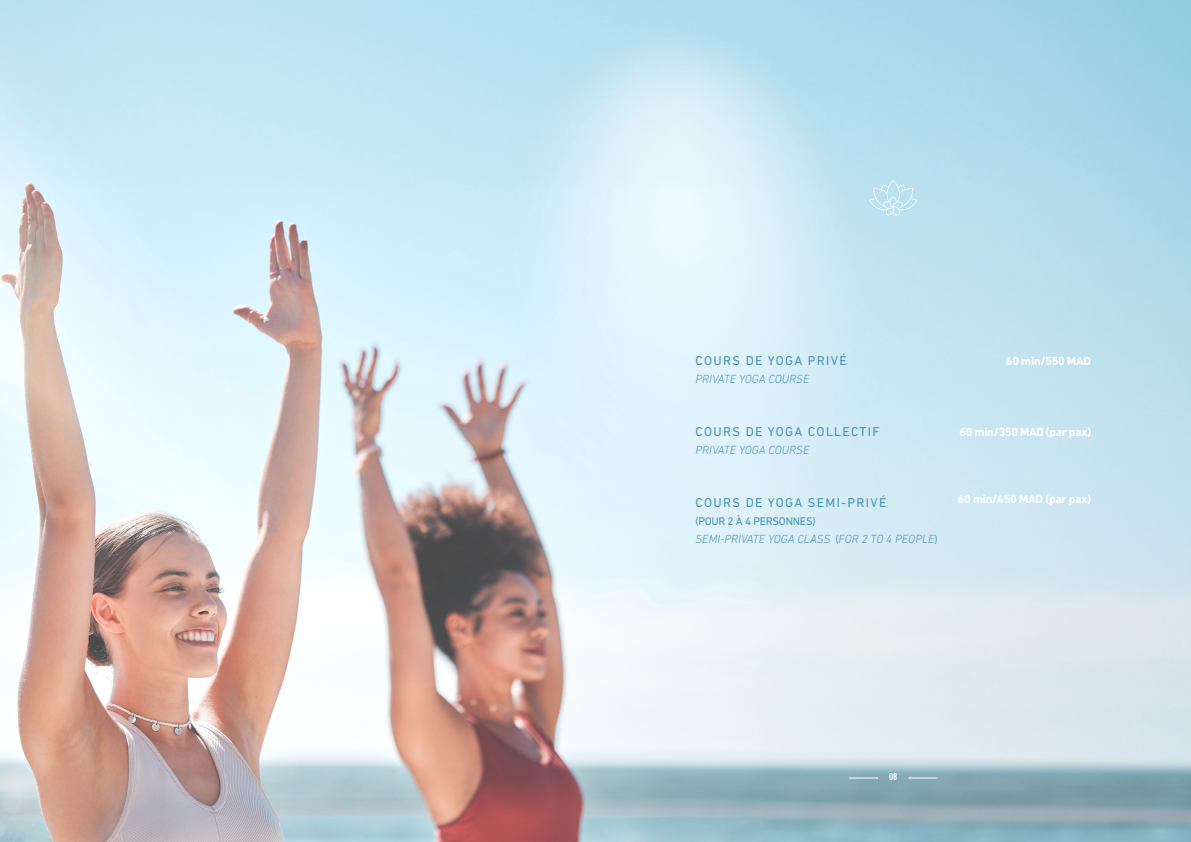
<style>
.page{position:relative;width:1191px;height:842px;background:#fff}
.page>*{position:absolute;margin:0;border:0;box-sizing:border-box;transform-origin:0 0}
.t1{font:13px "DIN Next LT Pro";letter-spacing:.1em;color:#4694b1}
.t2{font:italic 300 12px "DIN Next LT Pro";color:#4694b1}
.t3{font:700 12px "DIN Next LT Pro";letter-spacing:-.02em;color:#fff}
.t4{font:11.2px "DIN Next LT Pro";letter-spacing:-.02em;color:#4694b1}
.t5{font:500 condensed 10.3px "DIN Next LT Pro";color:#fff}
.s1{font-weight:400;font-style:normal;font-size:11.2px}
</style>
<div class="page">
<img style="left:0;top:0;width:1191px;height:842px">
<svg style="left:869px;top:180px;width:48px;height:36px;background:#c2e3f0"></svg>
<svg style="left:849px;top:777px;width:29px;height:2px"></svg>
<svg style="left:908px;top:777px;width:29px;height:2px"></svg>
<p class="t1" style="left:695px;top:353px;width:153px">COURS DE YOGA PRIVÉ</p>
<p class="t3" style="left:1006px;top:354px;width:87px">60 min/550 MAD</p>
<p class="t2" style="left:695px;top:372px;width:116px">PRIVATE YOGA COURSE</p>
<p class="t1" style="left:695px;top:424px;width:186px">COURS DE YOGA COLLECTIF</p>
<p class="t3" style="left:959px;top:425px;width:133px">60 min/350 MAD (par pax)</p>
<p class="t2" style="left:695px;top:443px;width:116px">PRIVATE YOGA COURSE</p>
<p class="t1" style="left:695px;top:495px;width:193px">COURS DE YOGA SEMI-PRIVÉ</p>
<p class="t4" style="left:695px;top:515px;width:122px">(POUR 2 À 4 PERSONNES)</p>
<p class="t2" style="left:695px;top:532px;width:244px">SEMI-PRIVATE YOGA CLASS <span class="s1">(</span>FOR 2 TO 4 PEOPLE<span class="s1">)</span></p>
<p class="t3" style="left:957px;top:492px;width:135px">60 min/450 MAD (par pax)</p>
<p class="t5" style="left:889px;top:771px;width:10px">08</p>
</div>
